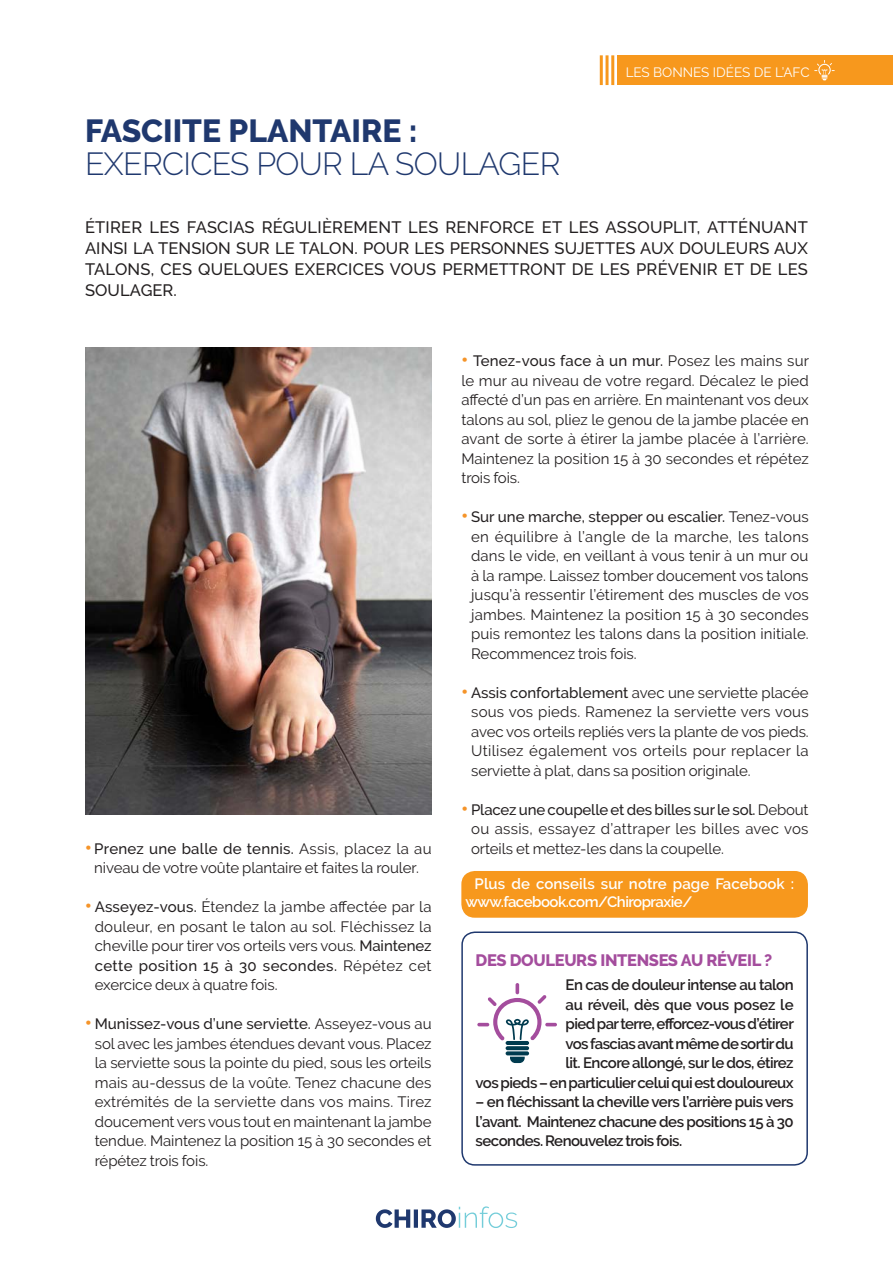
<style>
.page{position:relative;width:893px;height:1263px;background:#fff}
.page>*{position:absolute;margin:0;border:0;box-sizing:border-box;transform-origin:0 0}
.Titre{font:300 31.8px/33px "Raleway";letter-spacing:-.02em;color:#1f386e}
.Chapo{font:500 16.5px/21px "Raleway";letter-spacing:.01em;color:#231f20;text-align:justify}
.t1{font:800 16.5px "Raleway";letter-spacing:-.02em;color:#a44d9d}
.Texte_courant{font:15px/19.5px "Raleway";letter-spacing:-.005em;color:#231f20;text-align:justify}
.Texte_courant-2{font:600 15px/19.5px "Raleway";letter-spacing:-.035em;color:#231f20;text-align:right}
.Texte_courant-3{font:600 15px/18px "Raleway";color:#fff}
.t2{font:13.5px "Raleway";color:#fff}
.s1{font-weight:800}
.s2{font-weight:900;font-size:18px;color:#f59429}
.s3{font-weight:500}
</style>
<div class="page">
<svg style="left:376px;top:1206px;width:141px;height:22px"></svg>
<div style="left:461px;top:931px;width:347px;height:235px;border:2px solid #1f386e;border-radius:13px"></div>
<div style="left:617px;top:55px;width:276px;height:30px;background:#f7981d"></div>
<hr style="left:600px;top:55px;width:3px;height:30px;background:#f7981d">
<hr style="left:605px;top:55px;width:3px;height:30px;background:#f7981d">
<hr style="left:611px;top:55px;width:3px;height:30px;background:#f7981d">
<svg style="left:814px;top:60px;width:21px;height:20px"></svg>
<hr style="left:506px;top:1041px;width:23px;height:4px;background:#003b4f;border-radius:2px">
<svg style="left:506px;top:1046px;width:23px;height:4px"></svg>
<svg style="left:506px;top:1051px;width:23px;height:4px"></svg>
<svg style="left:510px;top:1057px;width:15px;height:6px"></svg>
<svg style="left:477px;top:983px;width:80px;height:57px"></svg>
<div style="left:461px;top:871px;width:347px;height:47px;background:#f7981d;border-radius:13px"></div>
<img style="left:85px;top:348px;width:347px;height:466px">
<p class="Titre" style="left:85px;top:115px;width:477px"><span class="s1">FASCIITE PLANTAIRE :<br></span>EXERCICES POUR LA SOULAGER</p>
<p class="t2" style="left:626px;top:64px;width:185px">LES BONNES IDÉES DE L’AFC</p>
<p class="Chapo" style="left:85px;top:216px;width:724px">ÉTIRER LES FASCIAS RÉGULIÈREMENT LES RENFORCE ET LES ASSOUPLIT, ATTÉNUANT AINSI LA TENSION SUR LE TALON. POUR LES PERSONNES SUJETTES AUX DOULEURS AUX TALONS, CES QUELQUES EXERCICES VOUS PERMETTRONT DE LES PRÉVENIR ET DE LES SOULAGER.</p>
<p class="Texte_courant" style="left:85px;top:838px;width:348px;text-align:center"><span class="s2">•</span> <span class="s3">Prenez une balle de tennis.</span> Assis, placez la au niveau de votre voûte plantaire et faites la rouler.</p>
<p class="Texte_courant" style="left:95px;top:897px;width:338px;text-indent:-10px"><span class="s2">•</span> <span class="s3">Asseyez-vous.</span> Étendez la jambe affectée par la douleur, en posant le talon au sol. Fléchissez la cheville pour tirer vos orteils vers vous. <span class="s3">Maintenez cette position 15 à 30 secondes.</span> Répétez cet exercice deux à quatre fois.</p>
<p class="Texte_courant" style="left:95px;top:1014px;width:338px;text-indent:-10px"><span class="s2">•</span> <span class="s3">Munissez-vous d’une serviette.</span> Asseyez-vous au sol avec les jambes étendues devant vous. Placez la serviette sous la pointe du pied, sous les orteils mais au-dessus de la voûte. Tenez chacune des extrémités de la serviette dans vos mains. Tirez doucement vers vous tout en maintenant la jambe tendue. Maintenez la position 15 à 30 secondes et répétez trois fois.</p>
<p class="Texte_courant" style="left:461px;top:351px;width:349px"><span class="s2">•</span> <span class="s3">Tenez-vous face à un mur.</span> Posez les mains sur le mur au niveau de votre regard. Décalez le pied affecté d’un pas en arrière. En maintenant vos deux talons au sol, pliez le genou de la jambe placée en avant de sorte à étirer la jambe placée à l’arrière.<br>Maintenez la position 15 à 30 secondes et répétez trois fois.</p>
<p class="Texte_courant" style="left:471px;top:507px;width:339px;text-indent:-10px"><span class="s2">•</span> <span class="s3">Sur une marche, stepper ou escalier.</span> Tenez-vous en équilibre à l’angle de la marche, les talons dans le vide, en veillant à vous tenir à un mur ou à la rampe. Laissez tomber doucement vos talons jusqu’à ressentir l’étirement des muscles de vos jambes. Maintenez la position 15 à 30 secondes puis remontez les talons dans la position initiale.<br>Recommencez trois fois.</p>
<p class="Texte_courant" style="left:471px;top:682px;width:339px;text-indent:-10px"><span class="s2">•</span> <span class="s3">Assis confortablement</span> avec une serviette placée sous vos pieds. Ramenez la serviette vers vous avec vos orteils repliés vers la plante de vos pieds.<br>Utilisez également vos orteils pour replacer la serviette à plat, dans sa position originale.</p>
<p class="Texte_courant" style="left:471px;top:799px;width:339px;text-indent:-10px"><span class="s2">•</span> <span class="s3">Placez une coupelle et des billes sur le sol.</span> Debout ou assis, essayez d’attraper les billes avec vos orteils et mettez-les dans la coupelle.</p>
<p class="Texte_courant-3" style="left:466px;top:875px;width:330px;text-indent:9px">Plus de conseils sur notre page Facebook : www.facebook.com/Chiropraxie/</p>
<p class="t1" style="left:476px;top:951px;width:298px">DES DOULEURS INTENSES AU RÉVEIL ?</p>
<p class="Texte_courant-2" style="left:476px;top:975px;width:320px">En cas de douleur intense au talon<br>au réveil, dès que vous posez le<br>pied par terre, efforcez-vous d’étirer<br>vos fascias avant même de sortir du<br>lit. Encore allongé, sur le dos, étirez<br>vos pieds – en particulier celui qui est douloureux</p>
<p class="Texte_courant-2" style="left:476px;top:1092px;width:320px;text-align:justify">– en fléchissant la cheville vers l’arrière puis vers l’avant. Maintenez chacune des positions 15 à 30 secondes. Renouvelez trois fois.</p>
</div>
